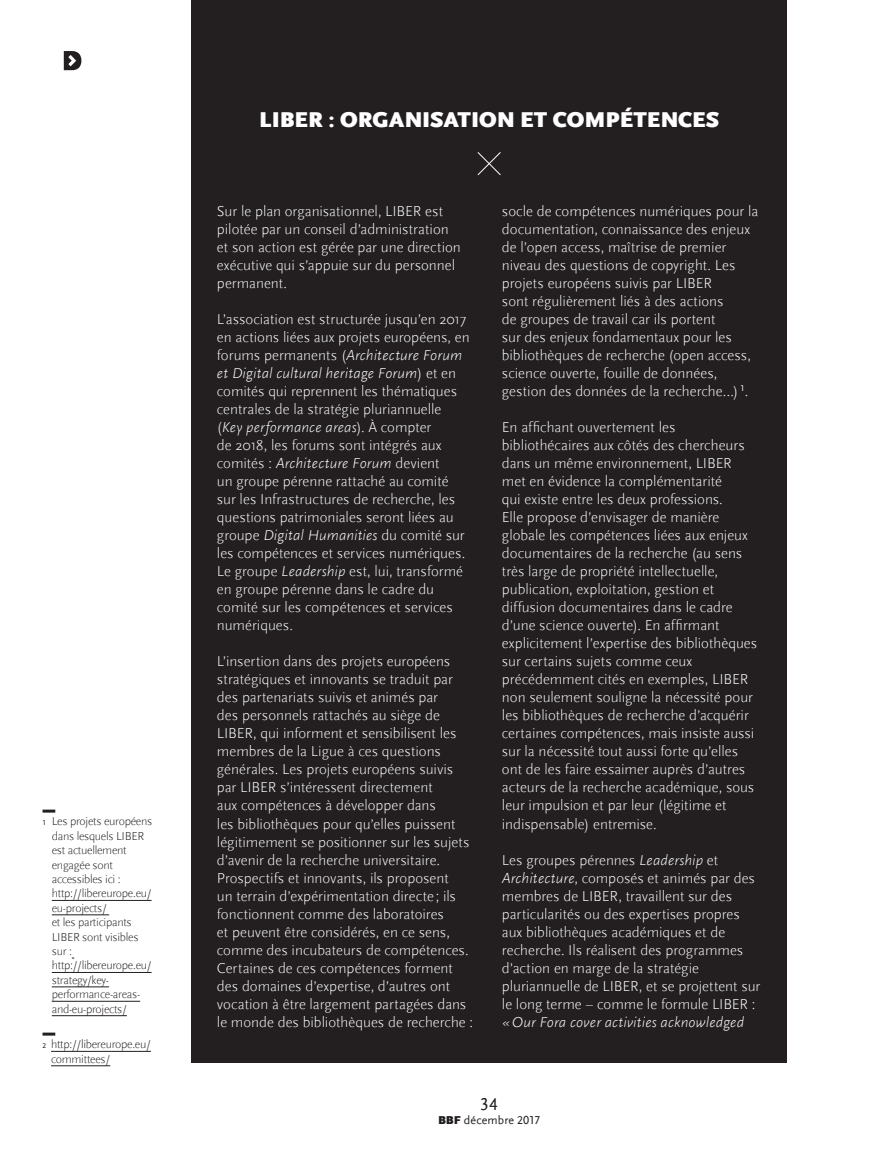
<style>
.page{position:relative;width:872px;height:1170px;background:#fff}
.page>*{position:absolute;margin:0;border:0;box-sizing:border-box;transform-origin:0 0}
.t1{font:900 22.5px "Scala Sans";color:#fff}
.t2{font:18px "Scala Sans LF";color:#231f20}
.t3{font:300 15px/18px "Scala Sans";color:#fff}
.t4{font:italic 300 15px "Scala Sans";letter-spacing:.005em;color:#fff}
.t5{font:300 12px/14.4px "Scala Sans";letter-spacing:-.025em;color:#231f20}
.t6{font:12px "Scala Sans LF";letter-spacing:.01em;color:#231f20}
.s1{font-family:"Scala Sans LF";font-weight:400;font-size:7.5px}
.s2{font-style:italic}
.s3{font-family:"Scala Sans";font-weight:900}
</style>
<div class="page">
<svg style="left:64px;top:51px;width:17px;height:19px"></svg>
<div style="left:191px;top:0;width:596px;height:1062px;background:#231f20"></div>
<svg style="left:477px;top:152px;width:24px;height:24px"></svg>
<svg style="left:43px;top:809px;width:12px;height:3px"></svg>
<hr style="left:52px;top:900px;width:100px;height:1px;background:#231f20">
<hr style="left:52px;top:914px;width:57px;height:1px;background:#231f20">
<hr style="left:52px;top:972px;width:100px;height:1px;background:#231f20">
<hr style="left:52px;top:986px;width:57px;height:1px;background:#231f20">
<hr style="left:52px;top:1000px;width:88px;height:1px;background:#231f20">
<hr style="left:52px;top:1015px;width:75px;height:1px;background:#231f20">
<svg style="left:43px;top:1032px;width:12px;height:3px"></svg>
<hr style="left:51px;top:1050px;width:100px;height:1px;background:#231f20">
<hr style="left:51px;top:1065px;width:59px;height:1px;background:#231f20">
<p class="t5" style="left:52px;top:814px;width:102px;text-indent:-9px"><span class="s1">1</span> Les projets européens dans lesquels LIBER est actuellement engagée sont accessibles ici : http://libereurope.eu/ eu-projects/<br>et les participants<br>LIBER sont visibles sur : http://libereurope.eu/ strategy/key&shy;performance-areas&shy;and-eu-projects/</p>
<p class="t5" style="left:51px;top:1037px;width:101px;text-indent:-9px"><span class="s1">2</span> http://libereurope.eu/ committees/</p>
<h1 class="t1" style="left:259px;top:107px;width:461px">LIBER : ORGANISATION ET COMPÉTENCES</h1>
<p class="t3" style="left:217px;top:202px;width:245px">Sur le plan organisationnel, LIBER est pilotée par un conseil d’administration et son action est gérée par une direction exécutive qui s’appuie sur du personnel permanent.</p>
<p class="t3" style="left:217px;top:310px;width:254px">L’association est structurée jusqu’en 2017 en actions liées aux projets européens, en forums permanents (<span class="s2">Architecture Forum et Digital cultural heritage Forum</span>) et en comités qui reprennent les thématiques centrales de la stratégie pluriannuelle (<span class="s2">Key performance areas</span>). À compter<br>de 2018, les forums sont intégrés aux comités : <span class="s2">Architecture Forum</span> devient<br>un groupe pérenne rattaché au comité sur les Infrastructures de recherche, les questions patrimoniales seront liées au groupe <span class="s2">Digital Humanities</span> du comité sur les compétences et services numériques.<br>Le groupe <span class="s2">Leadership</span> est, lui, transformé en groupe pérenne dans le cadre du comité sur les compétences et services numériques.</p>
<p class="t3" style="left:217px;top:652px;width:258px">L’insertion dans des projets européens stratégiques et innovants se traduit par des partenariats suivis et animés par<br>des personnels rattachés au siège de LIBER, qui informent et sensibilisent les membres de la Ligue à ces questions générales. Les projets européens suivis par LIBER s’intéressent directement<br>aux compétences à développer dans<br>les bibliothèques pour qu’elles puissent légitimement se positionner sur les sujets d’avenir de la recherche universitaire.<br>Prospectifs et innovants, ils proposent<br>un terrain d’expérimentation directe ; ils fonctionnent comme des laboratoires<br>et peuvent être considérés, en ce sens, comme des incubateurs de compétences.<br>Certaines de ces compétences forment des domaines d’expertise, d’autres ont vocation à être largement partagées dans le monde des bibliothèques de recherche :</p>
<p class="t3" style="left:502px;top:202px;width:258px">socle de compétences numériques pour la documentation, connaissance des enjeux de l’open access, maîtrise de premier niveau des questions de copyright. Les projets européens suivis par LIBER<br>sont régulièrement liés à des actions<br>de groupes de travail car ils portent<br>sur des enjeux fondamentaux pour les bibliothèques de recherche (open access, science ouverte, fouille de données, gestion des données de la recherche…) <sup>1</sup>.</p>
<p class="t3" style="left:502px;top:418px;width:257px">En affichant ouvertement les bibliothécaires aux côtés des chercheurs dans un même environnement, LIBER met en évidence la complémentarité<br>qui existe entre les deux professions.<br>Elle propose d’envisager de manière globale les compétences liées aux enjeux documentaires de la recherche (au sens très large de propriété intellectuelle, publication, exploitation, gestion et diffusion documentaires dans le cadre d’une science ouverte). En affirmant explicitement l’expertise des bibliothèques sur certains sujets comme ceux précédemment cités en exemples, LIBER non seulement souligne la nécessité pour les bibliothèques de recherche d’acquérir certaines compétences, mais insiste aussi sur la nécessité tout aussi forte qu’elles ont de les faire essaimer auprès d’autres acteurs de la recherche académique, sous leur impulsion et par leur (légitime et indispensable) entremise.</p>
<p class="t3" style="left:502px;top:850px;width:260px">Les groupes pérennes <span class="s2">Leadership</span> et <span class="s2">Architecture</span>, composés et animés par des membres de LIBER, travaillent sur des particularités ou des expertises propres aux bibliothèques académiques et de recherche. Ils réalisent des programmes d’action en marge de la stratégie pluriannuelle de LIBER, et se projettent sur le long terme – comme le formule LIBER :</p>
<p class="t4" style="left:502px;top:1013px;width:244px">«Our Fora cover activities acknowledged</p>
<p class="t2" style="left:480px;top:1093px;width:19px">34</p>
<p class="t6" style="left:438px;top:1113px;width:104px"><span class="s3">BBF</span> décembre 2017</p>
</div>
